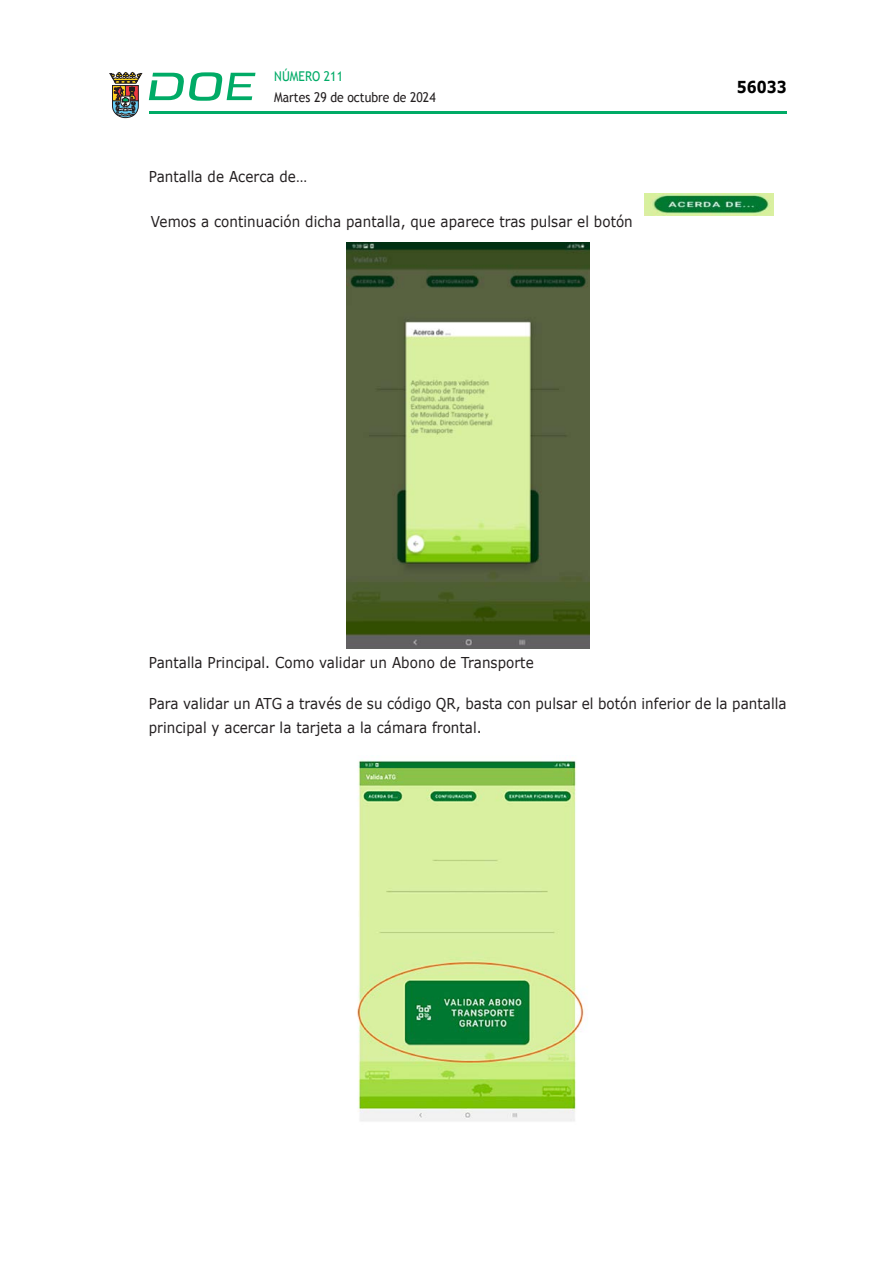
<style>
.page{position:relative;width:893px;height:1263px;background:#fff}
.page>*{position:absolute;margin:0;border:0;box-sizing:border-box;transform-origin:0 0}
.t1{font:700 16.5px "Verdana";color:#000;scale:.85 1}
.CUERPO_DE_TEXTO{font:15px/24px "Verdana";letter-spacing:.005em;color:#231f20;scale:.9 1}
.t2{font:13.5px "Trebuchet MS";color:#231f20;scale:.9 1}
.t3{font:13.5px "Trebuchet MS";color:#00ab67;scale:.9 1}
</style>
<div class="page">
<hr style="left:149px;top:111px;width:638px;height:3px;background:#00ab66">
<svg style="left:109px;top:72px;width:33px;height:46px"></svg>
<svg style="left:149px;top:72px;width:106px;height:29px"></svg>
<img style="left:644px;top:194px;width:130px;height:21px">
<img style="left:346px;top:242px;width:243px;height:407px">
<img style="left:357px;top:760px;width:229px;height:361px">
<p class="t3" style="left:274px;top:68px;width:78px">NÚMERO 211</p>
<p class="t2" style="left:274px;top:89px;width:181px">Martes 29 de octubre de 2024</p>
<p class="CUERPO_DE_TEXTO" style="left:149px;top:164px;width:177px">Pantalla de Acerca de…</p>
<p class="CUERPO_DE_TEXTO" style="left:151px;top:210px;width:537px">Vemos a continuación dicha pantalla, que aparece tras pulsar el botón</p>
<p class="t1" style="left:737px;top:76px;width:60px">56033</p>
<p class="CUERPO_DE_TEXTO" style="left:149px;top:651px;width:429px">Pantalla Principal. Como validar un Abono de Transporte</p>
<p class="CUERPO_DE_TEXTO" style="left:149px;top:692px;width:710px">Para validar un ATG a través de su código QR, basta con pulsar el botón inferior de la pantalla principal y acercar la tarjeta a la cámara frontal.</p>
</div>
